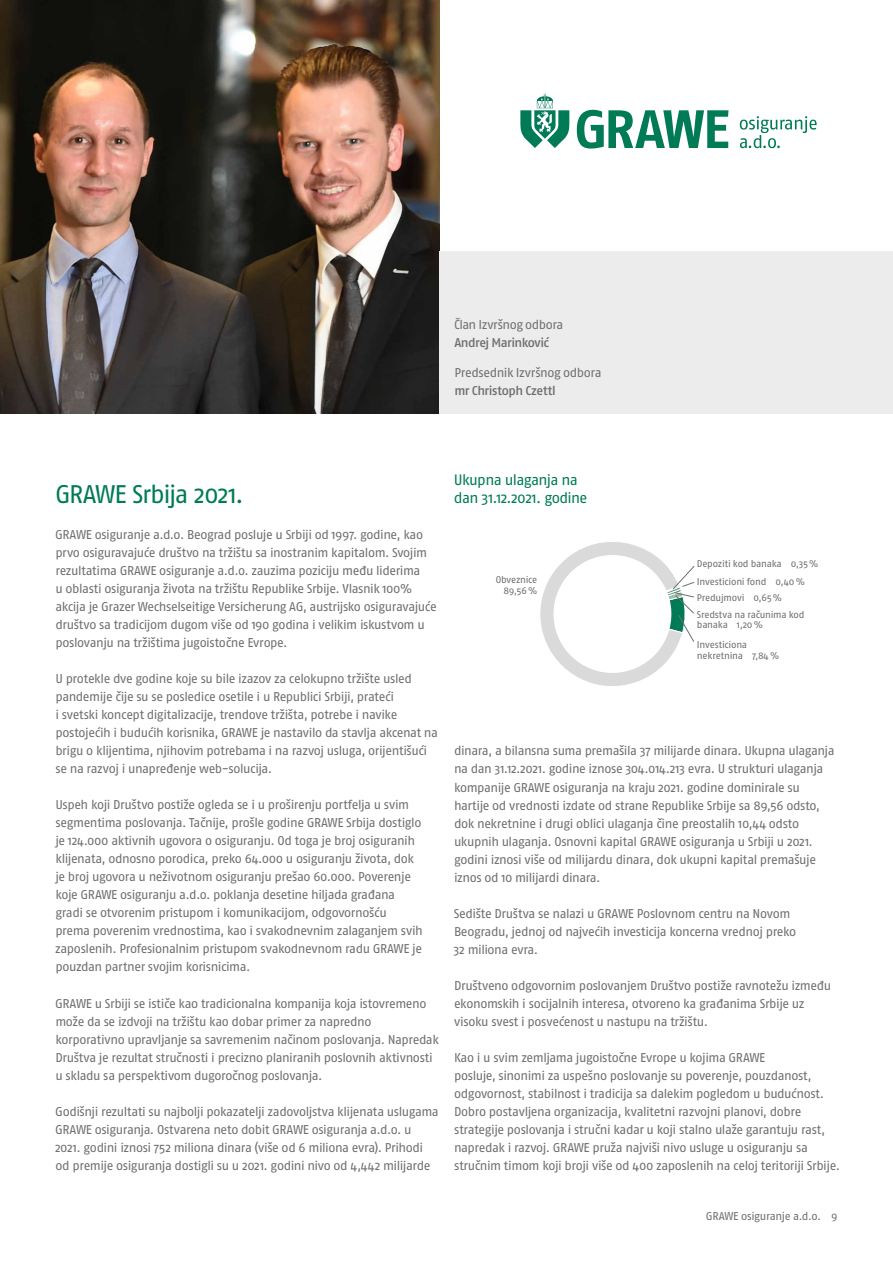
<style>
.page{position:relative;width:893px;height:1263px;background:#fff}
.page>*{position:absolute;margin:0;border:0;box-sizing:border-box;transform-origin:0 0}
.t1{font:25.5px "Fago Pro";letter-spacing:-.06em;color:#007b56}
.t2{font:15px/18px "Fago Pro";letter-spacing:-.05em;color:#007b56}
.t3{font:12.75px/18px "Fago Pro";letter-spacing:-.035em;color:#6f6f6e}
.t4{font:500 12.75px "Fago Pro";letter-spacing:-.035em;color:#6f6f6e}
.t5{font:11.25px "Fago Pro";letter-spacing:-.035em;color:#6f6f6e}
.t6{font:9.75px/10.5px "Fago Pro";letter-spacing:-.02em;color:#6f6f6e}
</style>
<div class="page">
<img style="left:0;top:0;width:439px;height:413px">
<div style="left:439px;top:251px;width:454px;height:162px;background:#ececed"></div>
<svg style="left:540px;top:542px;width:155px;height:144px"></svg>
<svg style="left:740px;top:116px;width:77px;height:32px"></svg>
<svg style="left:577px;top:110px;width:151px;height:39px"></svg>
<svg style="left:520px;top:94px;width:49px;height:54px"></svg>
<p class="t3" style="left:454px;top:315px;width:111px">Član Izvršnog odbora</p>
<p class="t4" style="left:454px;top:334px;width:96px">Andrej Marinković</p>
<p class="t3" style="left:454px;top:364px;width:149px">Predsednik Izvršnog odbora</p>
<p class="t4" style="left:454px;top:383px;width:103px">mr Christoph Czettl</p>
<h1 class="t1" style="left:55px;top:479px;width:190px">GRAWE Srbija 2021.</h1>
<p class="t3" style="left:55px;top:526px;width:383px">GRAWE osiguranje a.d.o. Beograd posluje u Srbiji od 1997. godine, kao prvo osiguravajuće društvo na tržištu sa inostranim kapitalom. Svojim rezultatima GRAWE osiguranje a.d.o. zauzima poziciju među liderima<br>u oblasti osiguranja života na tržištu Republike Srbije. Vlasnik 100% akcija je Grazer Wechselseitige Versicherung AG, austrijsko osiguravajuće društvo sa tradicijom dugom više od 190 godina i velikim iskustvom u poslovanju na tržištima jugoistočne Evrope.</p>
<p class="t3" style="left:55px;top:670px;width:384px">U protekle dve godine koje su bile izazov za celokupno tržište usled pandemije čije su se posledice osetile i u Republici Srbiji, prateći<br>i svetski koncept digitalizacije, trendove tržišta, potrebe i navike postojećih i budućih korisnika, GRAWE je nastavilo da stavlja akcenat na brigu o klijentima, njihovim potrebama i na razvoj usluga, orijentišući se na razvoj i unapređenje web-solucija.</p>
<p class="t3" style="left:55px;top:796px;width:369px">Uspeh koji Društvo postiže ogleda se i u proširenju portfelja u svim segmentima poslovanja. Tačnije, prošle godine GRAWE Srbija dostiglo je 124.000 aktivnih ugovora o osiguranju. Od toga je broj osiguranih klijenata, odnosno porodica, preko 64.000 u osiguranju života, dok je broj ugovora u neživotnom osiguranju prešao 60.000. Poverenje koje GRAWE osiguranju a.d.o. poklanja desetine hiljada građana gradi se otvorenim pristupom i komunikacijom, odgovornošću prema poverenim vrednostima, kao i svakodnevnim zalaganjem svih zaposlenih. Profesionalnim pristupom svakodnevnom radu GRAWE je pouzdan partner svojim korisnicima.</p>
<p class="t3" style="left:55px;top:994px;width:385px">GRAWE u Srbiji se ističe kao tradicionalna kompanija koja istovremeno može da se izdvoji na tržištu kao dobar primer za napredno korporativno upravljanje sa savremenim načinom poslovanja. Napredak Društva je rezultat stručnosti i precizno planiranih poslovnih aktivnosti u skladu sa perspektivom dugoročnog poslovanja.</p>
<p class="t3" style="left:55px;top:1102px;width:385px">Godišnji rezultati su najbolji pokazatelji zadovoljstva klijenata uslugama GRAWE osiguranja. Ostvarena neto dobit GRAWE osiguranja a.d.o. u 2021. godini iznosi 752 miliona dinara (više od 6 miliona evra). Prihodi od premije osiguranja dostigli su u 2021. godini nivo od 4,442 milijarde</p>
<p class="t2" style="left:454px;top:471px;width:135px">Ukupna ulaganja na dan 31.12.2021. godine</p>
<p class="t6" style="left:697px;top:559px;width:123px">Depoziti kod banaka 0,35 %</p>
<p class="t6" style="left:697px;top:593px;width:87px">Predujmovi 0,65 %</p>
<p class="t6" style="left:697px;top:639px;width:84px">Investiciona nekretnina 7,84 %</p>
<p class="t6" style="left:496px;top:574px;width:43px;text-align:right">Obveznice<br>89,56 %</p>
<p class="t6" style="left:697px;top:576px;width:109px">Investicioni fond 0,40 %</p>
<p class="t6" style="left:697px;top:609px;width:109px">Sredstva na računima kod banaka 1,20 %</p>
<p class="t3" style="left:454px;top:742px;width:382px">dinara, a bilansna suma premašila 37 milijarde dinara. Ukupna ulaganja na dan 31.12.2021. godine iznose 304.014.213 evra. U strukturi ulaganja kompanije GRAWE osiguranja na kraju 2021. godine dominirale su hartije od vrednosti izdate od strane Republike Srbije sa 89,56 odsto, dok nekretnine i drugi oblici ulaganja čine preostalih 10,44 odsto ukupnih ulaganja. Osnovni kapital GRAWE osiguranja u Srbiji u 2021. godini iznosi više od milijardu dinara, dok ukupni kapital premašuje iznos od 10 milijardi dinara.</p>
<p class="t3" style="left:453px;top:904px;width:344px">Sedište Društva se nalazi u GRAWE Poslovnom centru na Novom<br>Beogradu, jednoj od najvećih investicija koncerna vrednoj preko<br>32 miliona evra.</p>
<p class="t3" style="left:454px;top:976px;width:379px">Društveno odgovornim poslovanjem Društvo postiže ravnotežu između ekonomskih i socijalnih interesa, otvoreno ka građanima Srbije uz visoku svest i posvećenost u nastupu na tržištu.</p>
<p class="t3" style="left:454px;top:1048px;width:387px">Kao i u svim zemljama jugoistočne Evrope u kojima GRAWE<br>posluje, sinonimi za uspešno poslovanje su poverenje, pouzdanost, odgovornost, stabilnost i tradicija sa dalekim pogledom u budućnost.<br>Dobro postavljena organizacija, kvalitetni razvojni planovi, dobre strategije poslovanja i stručni kadar u koji stalno ulaže garantuju rast, napredak i razvoj. GRAWE pruža najviši nivo usluge u osiguranju sa stručnim timom koji broji više od 400 zaposlenih na celoj teritoriji Srbije.</p>
<p class="t5" style="left:706px;top:1209px;width:133px">GRAWE osiguranje a.d.o. 9</p>
</div>
